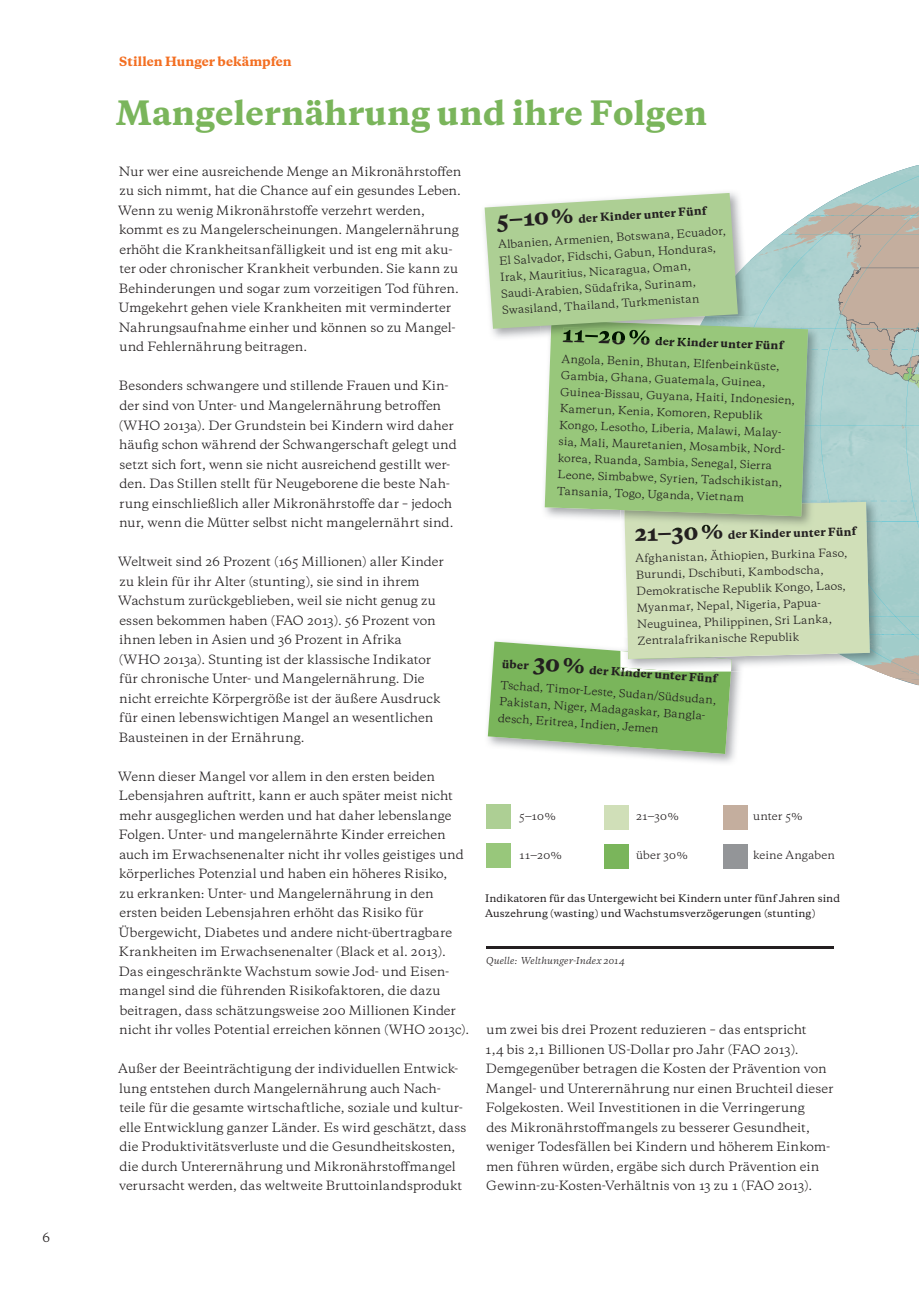
<style>
.page{position:relative;width:919px;height:1289px;background:#fff}
.page>*{position:absolute;margin:0;border:0;box-sizing:border-box;transform-origin:0 0}
.t1{font:800 31.5px "Galaxie Copernicus";letter-spacing:.01em;color:#7ab55b}
.t2{font:800 21px "Galaxie Copernicus";color:#231f20}
.t3{font:12px/19.5px "Galaxie Copernicus";color:#231f20}
.t4{font:800 12px "Galaxie Copernicus";letter-spacing:.005em;color:#f36e21}
.t5{font:10.5px/16.5px "Galaxie Copernicus";letter-spacing:.005em;color:#231f20}
.t6{font:800 10.5px "Galaxie Copernicus";color:#231f20}
.t7{font:500 9.75px/15.6px "Galaxie Copernicus";letter-spacing:.015em;color:#231f20}
.t8{font:italic 9px "Galaxie Copernicus";letter-spacing:.01em;color:#231f20}
.s1{font-weight:800;font-size:21px}
.s2{font-weight:800}
</style>
<div class="page">
<svg style="left:830px;top:165px;width:88px;height:36px"></svg>
<div style="left:750px;top:256px;width:168px;height:237px;background:#aed2d1"></div>
<div style="left:723px;top:804px;width:24px;height:25px;background:#c4ae9e"></div>
<div style="left:723px;top:843px;width:24px;height:25px;background:#939598"></div>
<div style="left:486px;top:804px;width:24px;height:25px;background:#adcf94"></div>
<div style="left:486px;top:843px;width:24px;height:25px;background:#98c77b"></div>
<div style="left:604px;top:804px;width:24px;height:25px;background:#d0dfb8"></div>
<div style="left:604px;top:843px;width:24px;height:25px;background:#7ab55b"></div>
<hr style="left:486px;top:946px;width:347px;height:2px;background:#231f20">
<img style="left:750px;top:316px;width:70px;height:177px">
<img style="left:753px;top:316px;width:67px;height:111px">
<svg style="left:755px;top:201px;width:163px;height:190px;background:#b9c4bd"></svg>
<div style="left:545px;top:320px;width:263px;height:173px;background:#98c77b"></div>
<img style="left:492px;top:192px;width:251px;height:146px">
<img style="left:738px;top:260px;width:12px;height:56px">
<img style="left:541px;top:329px;width:9px;height:12px">
<img style="left:738px;top:316px;width:12px;height:4px">
<img style="left:550px;top:320px;width:200px;height:21px">
<img style="left:563px;top:329px;width:88px;height:12px">
<img style="left:655px;top:336px;width:95px;height:5px">
<svg style="left:484px;top:193px;width:254px;height:136px;background:#b1d09b"></svg>
<svg style="left:488px;top:493px;width:430px;height:261px"></svg>
<p class="t3" style="left:43px;top:1227px;width:9px">6</p>
<p class="t4" style="left:119px;top:53px;width:174px">Stillen Hunger bekämpfen</p>
<h1 class="t1" style="left:116px;top:92px;width:592px">Mangelernährung und ihre Folgen</h1>
<p class="t3" style="left:118px;top:162px;width:344px">Nur wer eine ausreichende Menge an Mikronährstoffen zu sich nimmt, hat die Chance auf ein gesundes Leben.<br>Wenn zu wenig Mikronährstoffe verzehrt werden, kommt es zu Mangelerscheinungen. Mangelernährung erhöht die Krankheitsanfälligkeit und ist eng mit aku&shy;ter oder chronischer Krankheit verbunden. Sie kann zu Behinderungen und sogar zum vorzeitigen Tod führen.<br>Umgekehrt gehen viele Krankheiten mit verminderter Nahrungsaufnahme einher und können so zu Mangel&shy;und Fehlernährung beitragen.</p>
<p class="t3" style="left:119px;top:376px;width:339px">Besonders schwangere und stillende Frauen und Kin&shy;der sind von Unter- und Mangelernährung betroffen (WHO 2013a). Der Grundstein bei Kindern wird daher häufig schon während der Schwangerschaft gelegt und setzt sich fort, wenn sie nicht ausreichend gestillt wer&shy;den. Das Stillen stellt für Neugeborene die beste Nah&shy;rung einschließlich aller Mikronährstoffe dar – jedoch nur, wenn die Mütter selbst nicht mangelernährt sind.</p>
<p class="t3" style="left:118px;top:552px;width:327px">Weltweit sind 26 Prozent (165 Millionen) aller Kinder zu klein für ihr Alter (stunting), sie sind in ihrem Wachstum zurückgeblieben, weil sie nicht genug zu essen bekommen haben (FAO 2013). 56 Prozent von ihnen leben in Asien und 36 Prozent in Afrika (WHO 2013a). Stunting ist der klassische Indikator für chronische Unter- und Mangelernährung. Die nicht erreichte Körpergröße ist der äußere Ausdruck für einen lebenswichtigen Mangel an wesentlichen Bausteinen in der Ernährung.</p>
<p class="t3" style="left:118px;top:766px;width:352px">Wenn dieser Mangel vor allem in den ersten beiden Lebensjahren auftritt, kann er auch später meist nicht mehr ausgeglichen werden und hat daher lebenslange Folgen. Unter- und mangelernährte Kinder erreichen auch im Erwachsenenalter nicht ihr volles geistiges und körperliches Potenzial und haben ein höheres Risiko,<br>zu erkranken: Unter- und Mangelernährung in den ersten beiden Lebensjahren erhöht das Risiko für Übergewicht, Diabetes und andere nicht-übertragbare Krankheiten im Erwachsenenalter (Black et al. 2013).<br>Das eingeschränkte Wachstum sowie Jod- und Eisen&shy;mangel sind die führenden Risikofaktoren, die dazu beitragen, dass schätzungsweise 200 Millionen Kinder nicht ihr volles Potential erreichen können (WHO 2013c).</p>
<p class="t3" style="left:118px;top:1059px;width:349px">Außer der Beeinträchtigung der individuellen Entwick&shy;lung entstehen durch Mangelernährung auch Nach&shy;teile für die gesamte wirtschaftliche, soziale und kultur&shy;elle Entwicklung ganzer Länder. Es wird geschätzt, dass die Produktivitätsverluste und die Gesundheitskosten, die durch Unterernährung und Mikronährstoffmangel verursacht werden, das weltweite Bruttoinlandsprodukt</p>
<h2 class="t2" style="left:495px;top:206px;width:79px;rotate:-4deg">5‒10%</h2>
<p class="t6" style="left:578px;top:211px;width:130px;rotate:-3deg">der Kinder unter Fünf</p>
<p class="t5" style="left:497px;top:235px;width:229px;rotate:-3deg">A lbanien, A rmenien, Botswana, E cuador, E l Salvador, F idschi, G abun, H onduras, Irak, Mauritius, N icaragua, O man, Saudi-A rabien, Südafrika, Surinam, Swasiland, T hailand, T urkmenistan</p>
<p class="t5" style="left:562px;top:327px;width:223px;line-height:21px;rotate:2deg"><span class="s1">11‒20%</span> <span class="s2">der Kinder unter Fünf<br></span>A ngola, Benin, Bhutan, E lfenbeinküste,</p>
<p class="t5" style="left:561px;top:367px;width:236px;rotate:2deg">G ambia, G hana, G uatemala, G uinea,<br>G uinea-Bissau, G uyana, H aiti, Indonesien, K amerun, K enia, K omoren, R epublik<br>K ongo, L esotho, L iberia, Malawi, Malay&shy;sia, Mali, Mauretanien, Mosambik, N ord&shy;korea, R uanda, Sambia, Senegal, Sierra<br>L eone, Simbabwe, Syrien, T adschikistan,<br>T ansania, T ogo, U ganda, V ietnam</p>
<h2 class="t2" style="left:634px;top:519px;width:90px;rotate:-2deg">21‒30 %</h2>
<p class="t6" style="left:727px;top:527px;width:130px;rotate:-1deg">der Kinder unter Fünf</p>
<p class="t5" style="left:635px;top:549px;width:213px;rotate:-1deg">A fghanistan, Äthiopien, Burkina F aso, Burundi, D schibuti, K ambodscha,<br>D emokratische R epublik K ongo, L aos, Myanmar, N ep al, N igeria, P apua-<br>N euguinea, P hilippinen, Sri L anka,<br>Z entralafrikanische R epublik</p>
<p class="t5" style="left:502px;top:653px;width:218px;line-height:21px;rotate:4deg"><span class="s2">über</span> <span class="s1">30%</span> <span class="s2">der Kinder unter Fünf<br></span>T schad, T imor-L este, Sudan/Südsudan,</p>
<p class="t5" style="left:500px;top:693px;width:210px;rotate:4deg">P akistan, N iger, Madagaskar, Bangla&shy;desch, E ritrea, Indien, Jemen</p>
<p class="t5" style="left:519px;top:807px;width:38px">5‒10%</p>
<p class="t5" style="left:636px;top:807px;width:44px">21‒30%</p>
<p class="t5" style="left:753px;top:807px;width:51px">unter 5%</p>
<p class="t5" style="left:519px;top:846px;width:44px">11‒20%</p>
<p class="t5" style="left:636px;top:846px;width:53px">über 30%</p>
<p class="t5" style="left:753px;top:846px;width:83px">keine Angaben</p>
<p class="t7" style="left:485px;top:890px;width:356px">Indikatoren für das Untergewicht bei Kindern unter fünf Jahren sind<br>Auszehrung (wasting) und Wachstumsverzögerungen (stunting)</p>
<p class="t8" style="left:486px;top:954px;width:140px">Quelle: Welthunger-Index 2014</p>
<p class="t3" style="left:485px;top:1020px;width:349px">um zwei bis drei Prozent reduzieren – das entspricht<br>1,4 bis 2,1 Billionen US-Dollar pro Jahr (FAO 2013).<br>Demgegenüber betragen die Kosten der Prävention von Mangel- und Unterernährung nur einen Bruchteil dieser Folgekosten. Weil Investitionen in die Verringerung<br>des Mikronährstoffmangels zu besserer Gesundheit, weniger Todesfällen bei Kindern und höherem Einkom&shy;men führen würden, ergäbe sich durch Prävention ein Gewinn-zu-Kosten-Verhältnis von 13 zu 1 (FAO 2013).</p>
</div>
